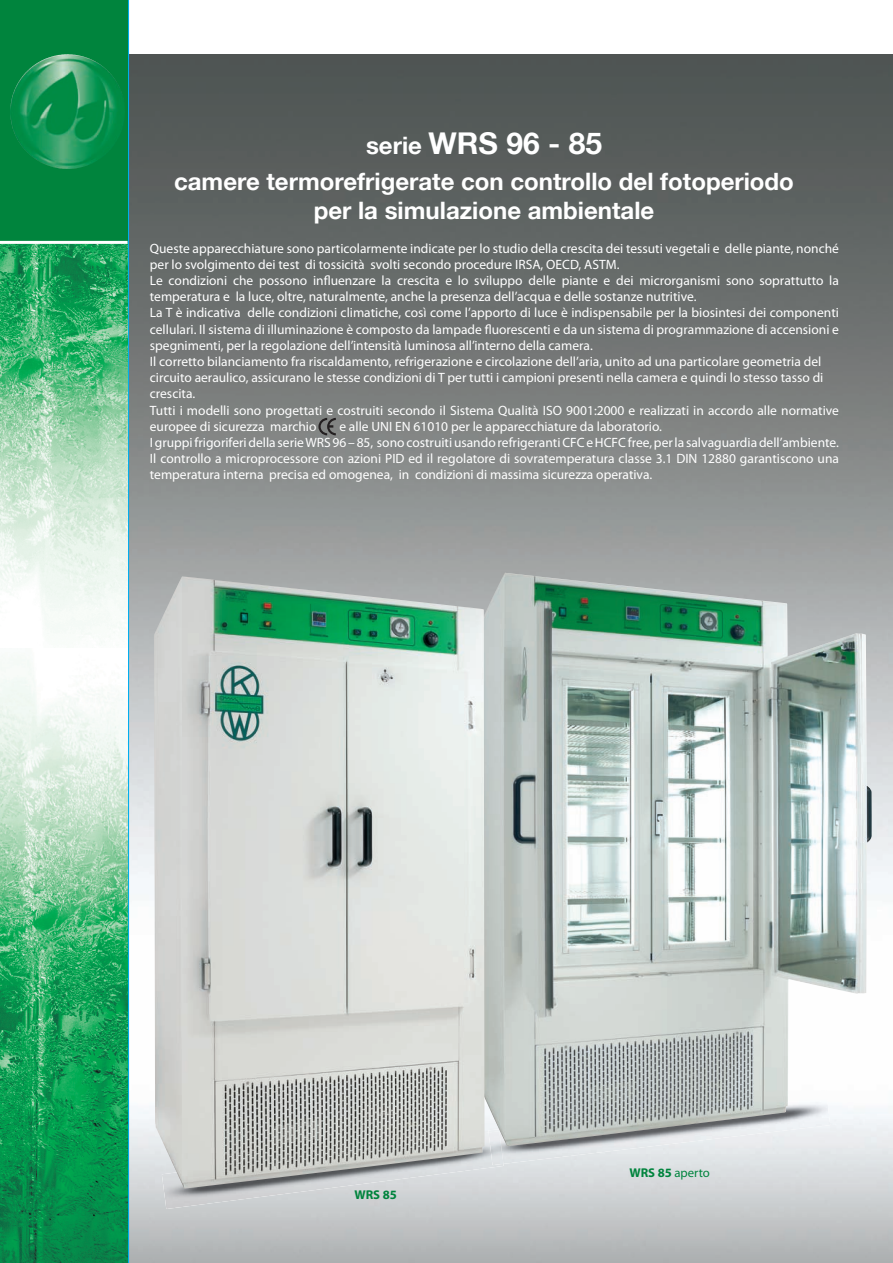
<style>
.page{position:relative;width:893px;height:1263px;background:#fff}
.page>*{position:absolute;margin:0;border:0;box-sizing:border-box;transform-origin:0 0}
.t1{font:700 30px "Helvetica 75";color:#fff}
.t2{font:700 24px/28.8px "Helvetica 75";color:#fff;text-align:center}
.t3{font:13.5px/16.2px "Myriad Pro";color:#fff}
.t4{font:12.75px "Myriad Pro";color:#00843d}
.t5{font:700 12.75px "Myriad Pro";color:#00843d}
.s1{font-size:24px}
.s2{font-weight:700}
</style>
<div class="page">
<img style="left:129px;top:54px;width:764px;height:1209px">
<svg style="left:318px;top:418px;width:18px;height:17px"></svg>
<img style="left:162px;top:1146px;width:342px;height:63px">
<img style="left:488px;top:1146px;width:342px;height:18px">
<img style="left:489px;top:1146px;width:14px;height:19px">
<img style="left:478px;top:573px;width:394px;height:573px">
<img style="left:154px;top:576px;width:331px;height:612px">
<img style="left:0;top:659px;width:126px;height:604px">
<img style="left:0;top:244px;width:126px;height:399px">
<hr style="left:126px;top:0;width:3px;height:1263px;background:#00aeef">
<svg style="left:0;top:0;width:128px;height:241px;background:#0a8a47"></svg>
<hr style="left:0;top:241px;width:128px;height:3px;background:#fff">
<h1 class="t1" style="left:366px;top:132px;width:238px"><span class="s1">serie</span> WRS 96 - 85</h1>
<h2 class="t2" style="left:174px;top:169px;width:621px">camere termorefrigerate con controllo del fotoperiodo per la simulazione ambientale</h2>
<p class="t3" style="left:150px;top:241px;width:691px">Queste apparecchiature sono particolarmente indicate per lo studio della crescita dei tessuti vegetali e delle piante, nonché per lo svolgimento dei test di tossicità svolti secondo procedure IRSA, OECD, ASTM.<br>Le condizioni che possono influenzare la crescita e lo sviluppo delle piante e dei microrganismi sono soprattutto la temperatura e la luce, oltre, naturalmente, anche la presenza dell’acqua e delle sostanze nutritive.<br>La T è indicativa delle condizioni climatiche, così come l’apporto di luce è indispensabile per la biosintesi dei componenti cellulari. Il sistema di illuminazione è composto da lampade fluorescenti e da un sistema di programmazione di accensioni e spegnimenti, per la regolazione dell’intensità luminosa all’interno della camera.<br>Il corretto bilanciamento fra riscaldamento, refrigerazione e circolazione dell’aria, unito ad una particolare geometria del circuito aeraulico, assicurano le stesse condizioni di T per tutti i campioni presenti nella camera e quindi lo stesso tasso di crescita.<br>Tutti i modelli sono progettati e costruiti secondo il Sistema Qualità ISO 9001:2000 e realizzati in accordo alle normative europee di sicurezza marchio</p>
<p class="t3" style="left:150px;top:419px;width:691px;text-indent:189px">e alle UNI EN 61010 per le apparecchiature da laboratorio.<br>I gruppi frigoriferi della serie WRS 96 – 85, sono costruiti usando refrigeranti CFC e HCFC free, per la salvaguardia dell’ambiente.<br>Il controllo a microprocessore con azioni PID ed il regolatore di sovratemperatura classe 3.1 DIN 12880 garantiscono una temperatura interna precisa ed omogenea, in condizioni di massima sicurezza operativa.</p>
<p class="t5" style="left:354px;top:1190px;width:44px">WRS 85</p>
<p class="t4" style="left:629px;top:1168px;width:82px"><span class="s2">WRS 85</span> aperto</p>
</div>
